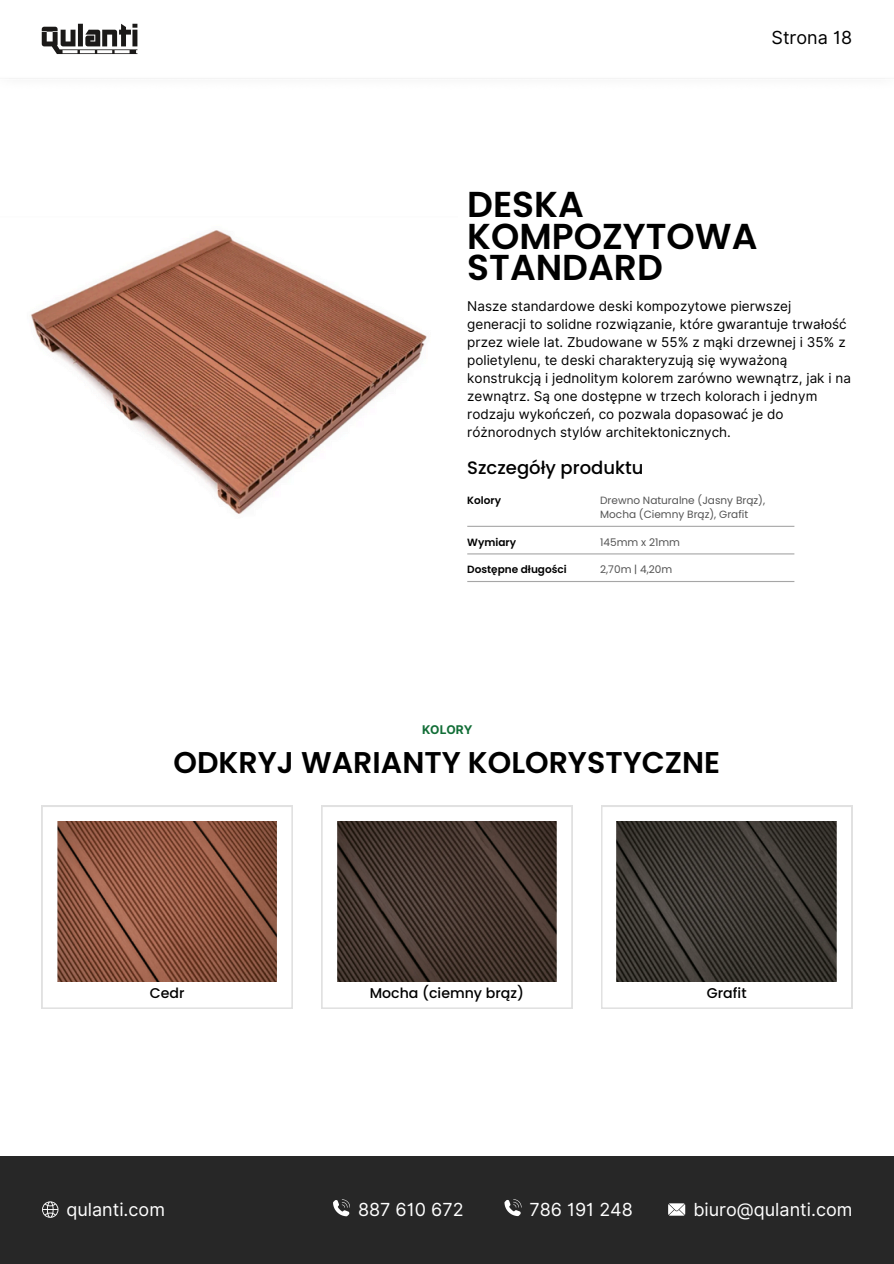
<style>
.page{position:relative;width:894px;height:1264px;background:#fff}
.page>*{position:absolute;margin:0;border:0;box-sizing:border-box;transform-origin:0 0}
.t1{font:600 36px/31.5px "Poppins";color:#000}
.t2{font:600 30px "Poppins";color:#000}
.t3{font:18px "Inter";color:#fff}
.t4{font:500 18px "Poppins";color:#000}
.t5{font:18px "Inter";color:#000}
.t6{font:500 14.1px "Poppins";color:#000}
.t7{font:13.5px/18px "Inter";color:#000}
.t8{font:700 12px "Inter";color:#126e37}
.t9{font:10.5px/14px "Poppins";color:#545454}
.t10{font:600 10.5px "Poppins";color:#000}
</style>
<div class="page">
<svg style="left:42px;top:24px;width:95px;height:30px"></svg>
<hr style="left:467px;top:526px;width:327px;height:1px;background:#a6a6a6">
<hr style="left:467px;top:553px;width:327px;height:1px;background:#a6a6a6">
<hr style="left:467px;top:581px;width:327px;height:1px;background:#a6a6a6">
<svg style="left:42px;top:806px;width:250px;height:202px"></svg>
<svg style="left:601px;top:806px;width:250px;height:202px"></svg>
<img style="left:57px;top:821px;width:219px;height:160px">
<svg style="left:321px;top:806px;width:251px;height:202px"></svg>
<img style="left:337px;top:821px;width:219px;height:160px">
<img style="left:616px;top:821px;width:220px;height:160px">
<img style="left:30px;top:230px;width:397px;height:284px">
<div style="left:0;top:1155px;width:893px;height:108px;background:#272727"></div>
<svg style="left:504px;top:1199px;width:17px;height:16px"></svg>
<svg style="left:668px;top:1203px;width:16px;height:12px"></svg>
<svg style="left:333px;top:1199px;width:17px;height:17px"></svg>
<svg style="left:42px;top:1201px;width:16px;height:16px"></svg>
<h5 class="t5" style="left:771px;top:27px;width:82px">Strona 18</h5>
<h6 class="t1" style="left:467px;top:189px;width:291px">DESKA<br>KOMPOZYTOWA<br>STANDARD</h6>
<h3 class="t7" style="left:467px;top:297px;width:385px">Nasze standardowe deski kompozytowe pierwszej generacji to solidne rozwiązanie, które gwarantuje trwałość przez wiele lat. Zbudowane w 55% z mąki drzewnej i 35% z polietylenu, te deski charakteryzują się wyważoną konstrukcją i jednolitym kolorem zarówno wewnątrz, jak i na zewnątrz. Są one dostępne w trzech kolorach i jednym rodzaju wykończeń, co pozwala dopasować je do różnorodnych stylów architektonicznych.</h3>
<p class="t4" style="left:467px;top:455px;width:177px">Szczegóły produktu</p>
<p class="t10" style="left:467px;top:493px;width:35px">Kolory</p>
<p class="t9" style="left:600px;top:493px;width:166px">Drewno Naturalne (Jasny Brąz),<br>Mocha (Ciemny Brąz), Grafit</p>
<p class="t10" style="left:467px;top:535px;width:50px">Wymiary</p>
<p class="t9" style="left:600px;top:535px;width:81px">145mm x 21mm</p>
<p class="t10" style="left:467px;top:562px;width:101px">Dostępne długości</p>
<h2 class="t9" style="left:600px;top:562px;width:74px">2,70m | 4,20m</h2>
<p class="t8" style="left:422px;top:723px;width:52px">KOLORY</p>
<p class="t2" style="left:173px;top:741px;width:548px">ODKRYJ WARIANTY KOLORYSTYCZNE</p>
<p class="t6" style="left:150px;top:983px;width:36px">Cedr</p>
<h5 class="t6" style="left:369px;top:983px;width:156px">Mocha (ciemny brąz)</h5>
<p class="t6" style="left:706px;top:983px;width:41px">Grafit</p>
<h4 class="t3" style="left:529px;top:1198px;width:23px">78</h4>
<h5 class="t3" style="left:567px;top:1198px;width:64px">615 113</h5>
<h3 class="t3" style="left:692px;top:1198px;width:160px">biuro@qulanti.com</h3>
<p class="t3" style="left:65px;top:1198px;width:100px">qulanti.com</p>
<p class="t3" style="left:357px;top:1198px;width:108px">509 555672</p>
<p class="t3" style="left:358px;top:1198px;width:107px">887 610 391</p>
<h5 class="t3" style="left:528px;top:1198px;width:106px">666 191 248</h5>
</div>
